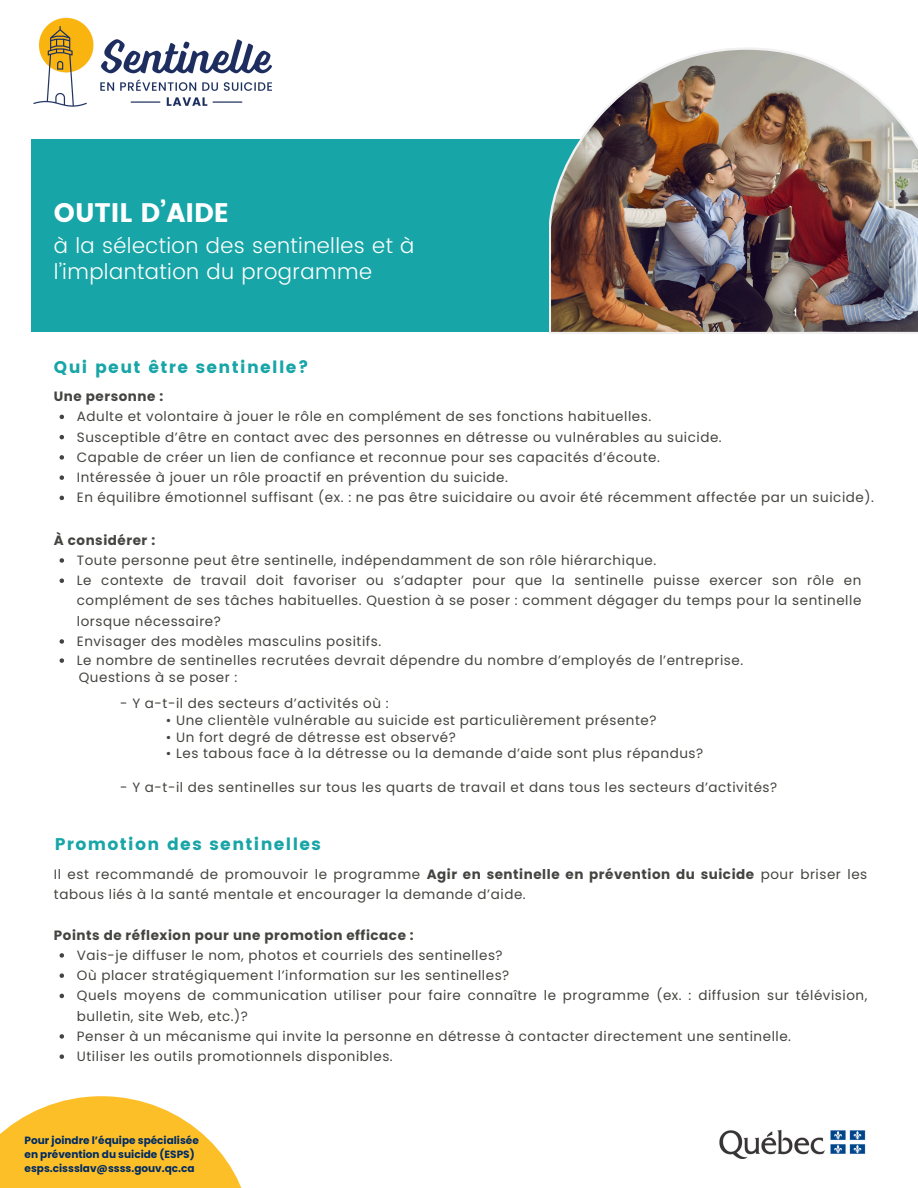
<style>
.page{position:relative;width:918px;height:1188px;background:#fff}
.page>*{position:absolute;margin:0;border:0;box-sizing:border-box;transform-origin:0 0}
.t1{font:26.85px "Poppins";color:#fff}
.t2{font:300 21.45px/25.8px "Poppins";letter-spacing:.02em;color:#fff}
.t3{font:16.95px "Poppins";letter-spacing:.08em;color:#18a5a7}
.t4{font:13.5px/20.2px "Poppins";letter-spacing:.04em;color:#444440}
.t5{font:700 13.5px "Poppins";letter-spacing:.04em;color:#444440}
.t6{font:700 10.5px/14px "Poppins";color:#002b64}
.s1{font-weight:700}
</style>
<div class="page">
<div style="left:31px;top:139px;width:868px;height:193px;background:#18a5a7"></div>
<img style="left:549px;top:48px;width:369px;height:286px">
<img style="left:33px;top:17px;width:239px;height:90px">
<svg style="left:0;top:1096px;width:242px;height:92px;fill:#fdbf28"></svg>
<img style="left:719px;top:1129px;width:147px;height:30px">
<svg style="left:60px;top:415px;width:4px;height:4px"></svg>
<svg style="left:60px;top:435px;width:4px;height:4px"></svg>
<svg style="left:60px;top:455px;width:4px;height:5px"></svg>
<svg style="left:60px;top:475px;width:4px;height:5px"></svg>
<svg style="left:60px;top:496px;width:4px;height:4px"></svg>
<svg style="left:60px;top:558px;width:4px;height:5px"></svg>
<svg style="left:60px;top:578px;width:4px;height:5px"></svg>
<svg style="left:60px;top:639px;width:4px;height:5px"></svg>
<svg style="left:60px;top:658px;width:4px;height:5px"></svg>
<svg style="left:60px;top:953px;width:4px;height:5px"></svg>
<svg style="left:60px;top:973px;width:4px;height:5px"></svg>
<svg style="left:60px;top:994px;width:4px;height:4px"></svg>
<svg style="left:60px;top:1034px;width:4px;height:5px"></svg>
<svg style="left:60px;top:1054px;width:4px;height:5px"></svg>
<h3 class="t1" style="left:54px;top:197px;width:177px">OUTIL D’AIDE</h3>
<h2 class="t2" style="left:54px;top:233px;width:362px">à la sélection des sentinelles et à l’implantation du programme</h2>
<h4 class="t3" style="left:54px;top:357px;width:256px">Qui peut être sentinelle?</h4>
<h4 class="t5" style="left:54px;top:387px;width:111px">Une personne :</h4>
<p class="t4" style="left:77px;top:407px;width:576px">Adulte et volontaire à jouer le rôle en complément de ses fonctions habituelles.</p>
<p class="t4" style="left:77px;top:427px;width:646px">Susceptible d’être en contact avec des personnes en détresse ou vulnérables au suicide.</p>
<p class="t4" style="left:77px;top:447px;width:585px">Capable de créer un lien de confiance et reconnue pour ses capacités d’écoute.</p>
<p class="t4" style="left:77px;top:467px;width:433px">Intéressée à jouer un rôle proactif en prévention du suicide.</p>
<p class="t4" style="left:77px;top:488px;width:799px">En équilibre émotionnel suffisant (ex. : ne pas être suicidaire ou avoir été récemment affectée par un suicide).</p>
<p class="t5" style="left:54px;top:531px;width:103px">À considérer :</p>
<p class="t4" style="left:77px;top:550px;width:581px">Toute personne peut être sentinelle, indépendamment de son rôle hiérarchique.</p>
<p class="t4" style="left:77px;top:570px;width:786px;text-align:justify">Le contexte de travail doit favoriser ou s’adapter pour que la sentinelle puisse exercer son rôle en complément de ses tâches habituelles. Question à se poser : comment dégager du temps pour la sentinelle lorsque nécessaire?</p>
<p class="t4" style="left:77px;top:631px;width:306px">Envisager des modèles masculins positifs.</p>
<h5 class="t4" style="left:77px;top:650px;width:668px">Le nombre de sentinelles recrutées devrait dépendre du nombre d’employés de l’entreprise.</h5>
<h5 class="t4" style="left:79px;top:667px;width:160px">Questions à se poser :</h5>
<h5 class="t4" style="left:120px;top:693px;width:270px">- Y a-t-il des secteurs d’activités où :</h5>
<h5 class="t4" style="left:166px;top:710px;width:492px">• Une clientèle vulnérable au suicide est particulièrement présente?</h5>
<h5 class="t4" style="left:166px;top:727px;width:292px">• Un fort degré de détresse est observé?</h5>
<h3 class="t4" style="left:166px;top:744px;width:539px">• Les tabous face à la détresse ou la demande d’aide sont plus répandus?</h3>
<h3 class="t4" style="left:120px;top:777px;width:659px">- Y a-t-il des sentinelles sur tous les quarts de travail et dans tous les secteurs d’activités?</h3>
<p class="t3" style="left:55px;top:834px;width:268px">Promotion des sentinelles</p>
<h5 class="t4" style="left:54px;top:864px;width:815px">Il est recommandé de promouvoir le programme <span class="s1">Agir en sentinelle en prévention du suicide</span> pour briser les tabous liés à la santé mentale et encourager la demande d’aide.</h5>
<h4 class="t5" style="left:54px;top:926px;width:361px">Points de réflexion pour une promotion efficace :</h4>
<p class="t4" style="left:77px;top:945px;width:427px">Vais-je diffuser le nom, photos et courriels des sentinelles?</p>
<p class="t4" style="left:77px;top:965px;width:434px">Où placer stratégiquement l’information sur les sentinelles?</p>
<p class="t4" style="left:77px;top:986px;width:792px">Quels moyens de communication utiliser pour faire connaître le programme (ex. : diffusion sur télévision, bulletin, site Web, etc.)?</p>
<p class="t4" style="left:77px;top:1026px;width:716px">Penser à un mécanisme qui invite la personne en détresse à contacter directement une sentinelle.</p>
<p class="t4" style="left:77px;top:1046px;width:317px">Utiliser les outils promotionnels disponibles.</p>
<p class="t6" style="left:25px;top:1133px;width:176px">Pour joindre l’équipe spécialisée en prévention du suicide (ESPS)</p>
<p class="t6" style="left:25px;top:1161px;width:172px">esps.cissslav@ssss.gouv.qc.ca</p>
</div>
